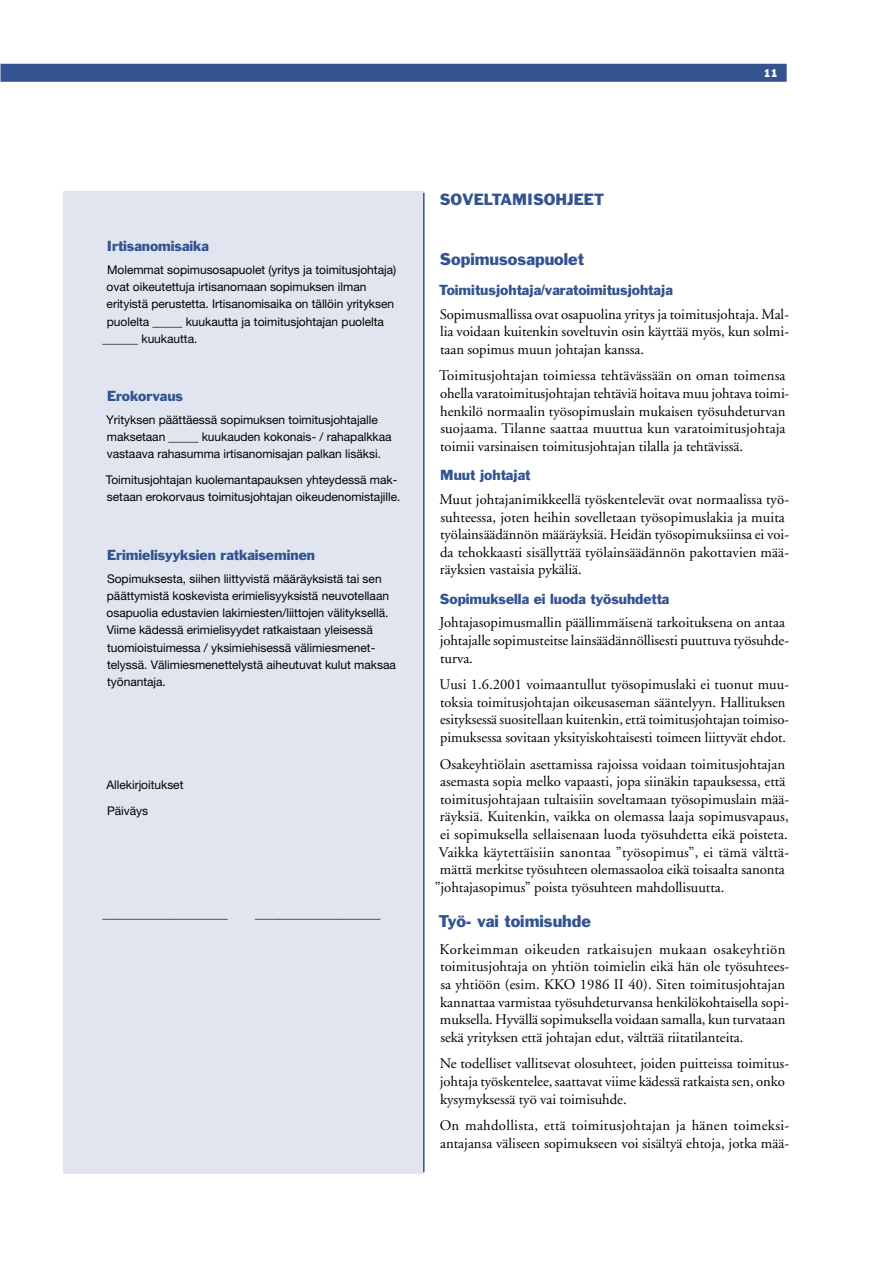
<style>
.page{position:relative;width:893px;height:1263px;background:#fff}
.page>*{position:absolute;margin:0;border:0;box-sizing:border-box;transform-origin:0 0}
.t1{font:15.75px "Franklin Gothic";color:#335391}
.t2{font:15px "Franklin Gothic";color:#335391}
.t3{font:14.7px/17.7px "Adobe Garamond";color:#000}
.t4{font:13.5px "Franklin Gothic";letter-spacing:-.005em;color:#335391}
.t5{font:12px/17.2px "Helvetica Neue";letter-spacing:-.005em;color:#000}
.t6{font:10.5px "Franklin Gothic";color:#fff}
</style>
<div class="page">
<div style="left:0;top:64px;width:787px;height:18px;background:#335391"></div>
<svg style="left:0;top:64px;width:1px;height:18px"></svg>
<div style="left:64px;top:191px;width:360px;height:983px;background:#e0e5ef"></div>
<hr style="left:423px;top:193px;width:2px;height:979px;background:#335391">
<p class="t6" style="left:763px;top:66px;width:8px">11</p>
<p class="t4" style="left:107px;top:237px;width:103px">Irtisanomisaika</p>
<p class="t5" style="left:107px;top:261px;width:291px">Molemmat sopimusosapuolet (yritys ja toimitusjohtaja)</p>
<p class="t5" style="left:107px;top:278px;width:261px">ovat oikeutettuja irtisanomaan sopimuksen ilman</p>
<p class="t5" style="left:107px;top:295px;width:289px">erityistä perustetta. Irtisanomisaika on tällöin yrityksen</p>
<p class="t5" style="left:107px;top:312px;width:279px">puolelta _____ kuukautta ja toimitusjohtajan puolelta</p>
<p class="t5" style="left:102px;top:330px;width:97px">______ kuukautta.</p>
<p class="t4" style="left:107px;top:387px;width:77px">Erokorvaus</p>
<p class="t5" style="left:106px;top:411px;width:287px">Yrityksen päättäessä sopimuksen toimitusjohtajalle maksetaan _____ kuukauden kokonais- / rahapalkkaa vastaava rahasumma irtisanomisajan palkan lisäksi.</p>
<p class="t5" style="left:106px;top:471px;width:296px">Toimitusjohtajan kuolemantapauksen yhteydessä mak&shy;setaan erokorvaus toimitusjohtajan oikeudenomistajille.</p>
<p class="t4" style="left:107px;top:546px;width:209px">Erimielisyyksien ratkaiseminen</p>
<p class="t5" style="left:107px;top:569px;width:291px">Sopimuksesta, siihen liittyvistä määräyksistä tai sen päättymistä koskevista erimielisyyksistä neuvotellaan osapuolia edustavien lakimiesten/liittojen välityksellä.<br>Viime kädessä erimielisyydet ratkaistaan yleisessä tuomioistuimessa / yksimiehisessä välimiesmenet&shy;telyssä. Välimiesmenettelystä aiheutuvat kulut maksaa työn-antaja.</p>
<p class="t5" style="left:106px;top:772px;width:79px;line-height:25.8px">Allekirjoitukset<br>Päiväys</p>
<p class="t5" style="left:102px;top:904px;width:127px">_____________________</p>
<p class="t5" style="left:255px;top:904px;width:127px">_____________________</p>
<p class="t2" style="left:440px;top:190px;width:23px">Soveltamisohjeet</p>
<p class="t1" style="left:440px;top:249px;width:146px">Sopimusosapuolet</p>
<p class="t4" style="left:439px;top:281px;width:235px">Toimitusjohtaja/varatoimitusjohtaja</p>
<p class="t3" style="left:440px;top:305px;width:351px;text-align:justify">Sopimusmallissa ovat osapuolina yritys ja toimitusjohtaja. Mal&shy;lia voidaan kuitenkin soveltuvin osin käyttää myös, kun solmi&shy;taan sopimus muun johtajan kanssa.</p>
<p class="t3" style="left:439px;top:367px;width:351px">Toimitusjohtajan toimiessa tehtävässään on oman toimensa ohella varatoimitusjohtajan tehtäviä hoitava muu johtava toimi&shy;henkilö normaalin työsopimuslain mukaisen työsuhde-turvan suojaama. Tilanne saattaa muuttua kun varatoimitusjohtaja toimii varsinaisen toimitusjohtajan tilalla ja tehtävissä.</p>
<p class="t4" style="left:440px;top:467px;width:92px">Muut johtajat</p>
<p class="t3" style="left:440px;top:491px;width:351px">Muut johtajanimikkeellä työskentelevät ovat normaalissa työ&shy;suhteessa, joten heihin sovelletaan työsopimuslakia ja muita työlainsäädännön määräyksiä. Heidän työsopimuksiinsa ei voi&shy;da tehokkaasti sisällyttää työlainsäädännön pakottavien mää&shy;räyksien vastaisia pykäliä.</p>
<p class="t4" style="left:440px;top:590px;width:231px">Sopimuksella ei luoda työsuhdetta</p>
<p class="t3" style="left:439px;top:614px;width:350px">Johtajasopimusmallin päällimmäisenä tarkoituksena on antaa johtajalle sopimusteitse lainsäädännöllisesti puuttuva työsuhde&shy;turva.</p>
<p class="t3" style="left:439px;top:676px;width:351px">Uusi 1.6.2001 voimaantullut työsopimuslaki ei tuonut muu&shy;toksia toimitusjohtajan oikeusaseman sääntelyyn. Hallituksen esityksessä suositellaan kuitenkin, että toimitusjohtajan toimiso&shy;pimuksessa sovitaan yksityiskohtaisesti toimeen liittyvät ehdot.</p>
<p class="t3" style="left:440px;top:755px;width:347px">Osakeyhtiölain asettamissa rajoissa voidaan toimitusjohtajan</p>
<p class="t3" style="left:440px;top:773px;width:347px">asemasta sopia melko vapaasti, jopa siinäkin tapauksessa, että</p>
<p class="t3" style="left:440px;top:791px;width:351px">toimitusjohtajaan tultaisiin soveltamaan työsopimuslain mää-</p>
<p class="t3" style="left:440px;top:808px;width:350px">räyksiä. Kuitenkin, vaikka on olemassa laaja sopimusvapaus,</p>
<p class="t3" style="left:440px;top:826px;width:349px">ei sopimuksella sellaisenaan luoda työsuhdetta eikä poisteta.</p>
<p class="t3" style="left:439px;top:843px;width:352px">Vaikka käytettäisiin sanontaa ”työsopimus”, ei tämä välttä-</p>
<p class="t3" style="left:440px;top:861px;width:346px">mättä merkitse työsuhteen olemassaoloa eikä toisaalta sanonta</p>
<p class="t3" style="left:435px;top:879px;width:291px">”johtajasopimus” poista työsuhteen mahdollisuutta.</p>
<p class="t1" style="left:439px;top:910px;width:154px">Työ- vai toimisuhde</p>
<p class="t3" style="left:440px;top:941px;width:351px">Korkeimman oikeuden ratkaisujen mukaan osakeyhtiön toimitus-johtaja on yhtiön toimielin eikä hän ole työsuhtees&shy;sa yhtiöön (esim. KKO 1986 II 40). Siten toimitusjohtajan kannattaa varmistaa työsuhdeturvansa henkilökohtaisella sopi&shy;muksella. Hyvällä sopimuksella voidaan samalla, kun turvataan sekä yrityksen että johtajan edut, välttää riitatilanteita.</p>
<p class="t3" style="left:440px;top:1055px;width:351px">Ne todelliset vallitsevat olosuhteet, joiden puitteissa toimitus&shy;johtaja työskentelee, saattavat viime kädessä ratkaista sen, onko kysymyksessä työ vai toimisuhde.</p>
<p class="t3" style="left:440px;top:1117px;width:351px">On mahdollista, että toimitusjohtajan ja hänen toimeksi&shy;antajansa väliseen sopimukseen voi sisältyä ehtoja, jotka mää-</p>
</div>
